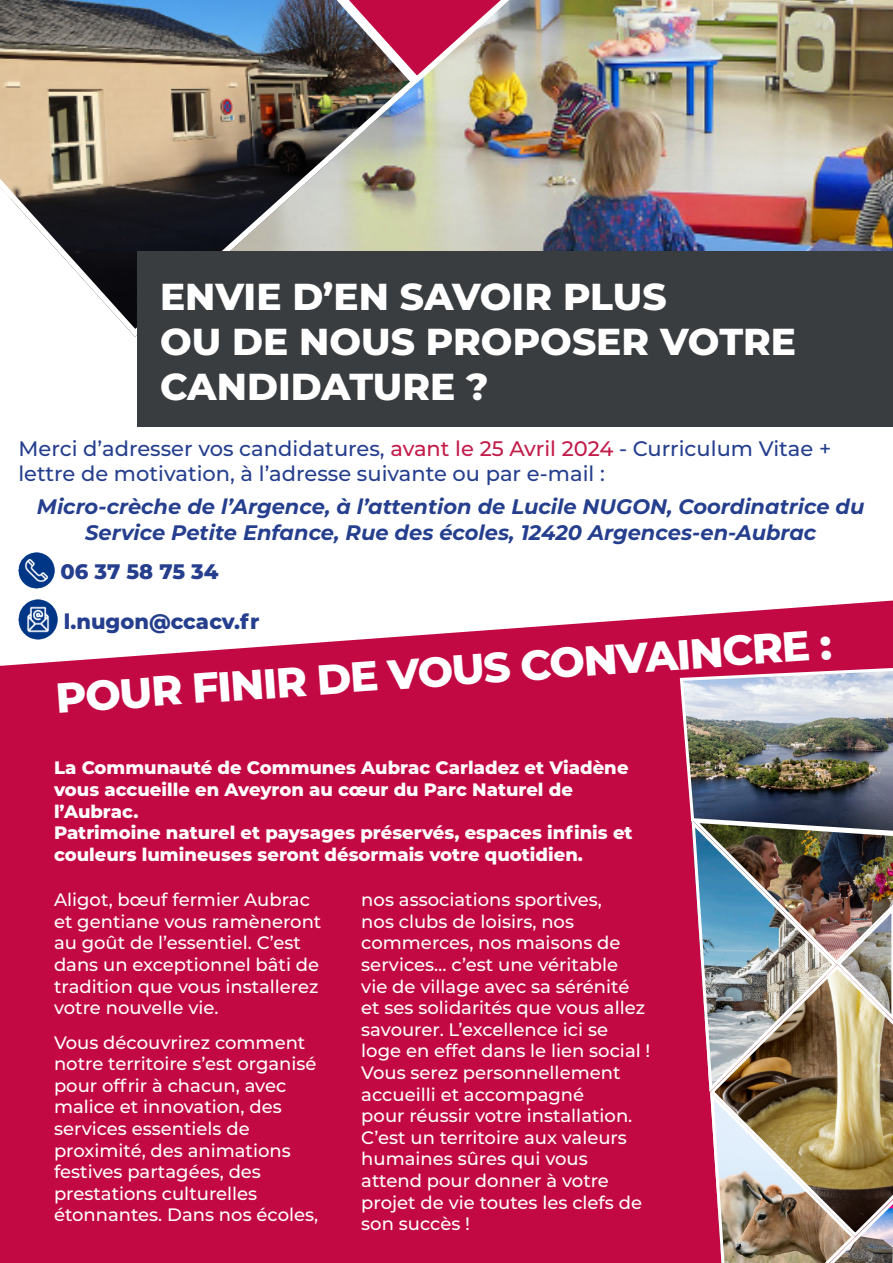
<style>
.page{position:relative;width:893px;height:1263px;background:#fff}
.page>*{position:absolute;margin:0;border:0;box-sizing:border-box;transform-origin:0 0}
.t1{font:800 42px "Montserrat";color:#fff}
.t2{font:800 37.5px/45px "Montserrat";color:#fff}
.t3{font:italic 700 21px/25.2px "Montserrat";color:#253f8e;text-align:center}
.t4{font:500 21px/25.2px "Montserrat";color:#253f8e}
.t5{font:800 21px "Montserrat";color:#253f8e}
.t6{font:500 18px/21.6px "Montserrat";color:#fff}
.t7{font:800 18px/21.6px "Montserrat";color:#fff}
.s1{color:#c21c4a}
</style>
<div class="page">
<img style="left:137px;top:0;width:756px;height:366px">
<img style="left:0;top:0;width:422px;height:341px">
<div style="left:138px;top:251px;width:755px;height:176px;background:#393d40"></div>
<div style="left:0;top:600px;width:893px;height:663px;background:#c30944"></div>
<img style="left:678px;top:663px;width:215px;height:600px">
<img style="left:192px;top:0;width:515px;height:87px">
<img style="left:18px;top:552px;width:36px;height:36px">
<img style="left:18px;top:600px;width:40px;height:39px">
<p class="t2" style="left:160px;top:272px;width:637px">ENVIE D’EN SAVOIR PLUS<br>OU DE NOUS PROPOSER VOTRE<br>CANDIDATURE ?</p>
<p class="t4" style="left:18px;top:435px;width:814px">Merci d’adresser vos candidatures, <span class="s1">avant le 25 Avril 2024</span> - Curriculum Vitae + lettre de motivation, à l’adresse suivante ou par e-mail :</p>
<p class="t3" style="left:37px;top:493px;width:829px">Micro-crèche de l’Argence, à l’attention de Lucile NUGON, Coordinatrice du<br>Service Petite Enfance, Rue des écoles, 12420 Argences-en-Aubrac</p>
<p class="t5" style="left:60px;top:556px;width:160px">06 37 58 75 34</p>
<p class="t5" style="left:64px;top:606px;width:197px">l.nugon@ccacv.fr</p>
<p class="t1" style="left:54px;top:667px;width:779px;rotate:-4deg">POUR FINIR DE VOUS CONVAINCRE :</p>
<p class="t7" style="left:54px;top:756px;width:576px">La Communauté de Communes Aubrac Carladez et Viadène vous accueille en Aveyron au cœur du Parc Naturel de l’Aubrac.</p>
<p class="t7" style="left:54px;top:821px;width:580px">Patrimoine naturel et paysages préservés, espaces infinis et couleurs lumineuses seront désormais votre quotidien.</p>
<p class="t6" style="left:54px;top:888px;width:269px">Aligot, bœuf fermier Aubrac et gentiane vous ramèneront au goût de l’essentiel. C’est dans un exceptionnel bâti de tradition que vous installerez votre nouvelle vie.</p>
<p class="t6" style="left:54px;top:1031px;width:266px">Vous découvrirez comment notre territoire s’est organisé pour offrir à chacun, avec malice et innovation, des services essentiels de proximité, des animations festives partagées, des prestations culturelles étonnantes. Dans nos écoles,</p>
<p class="t6" style="left:361px;top:888px;width:291px">nos associations sportives,<br>nos clubs de loisirs, nos commerces, nos maisons de services… c’est une véritable<br>vie de village avec sa sérénité et ses solidarités que vous allez savourer. L’excellence ici se loge en effet dans le lien social !<br>Vous serez personnellement accueilli et accompagné<br>pour réussir votre installation.<br>C’est un territoire aux valeurs humaines sûres qui vous attend pour donner à votre projet de vie toutes les clefs de son succès !</p>
</div>
